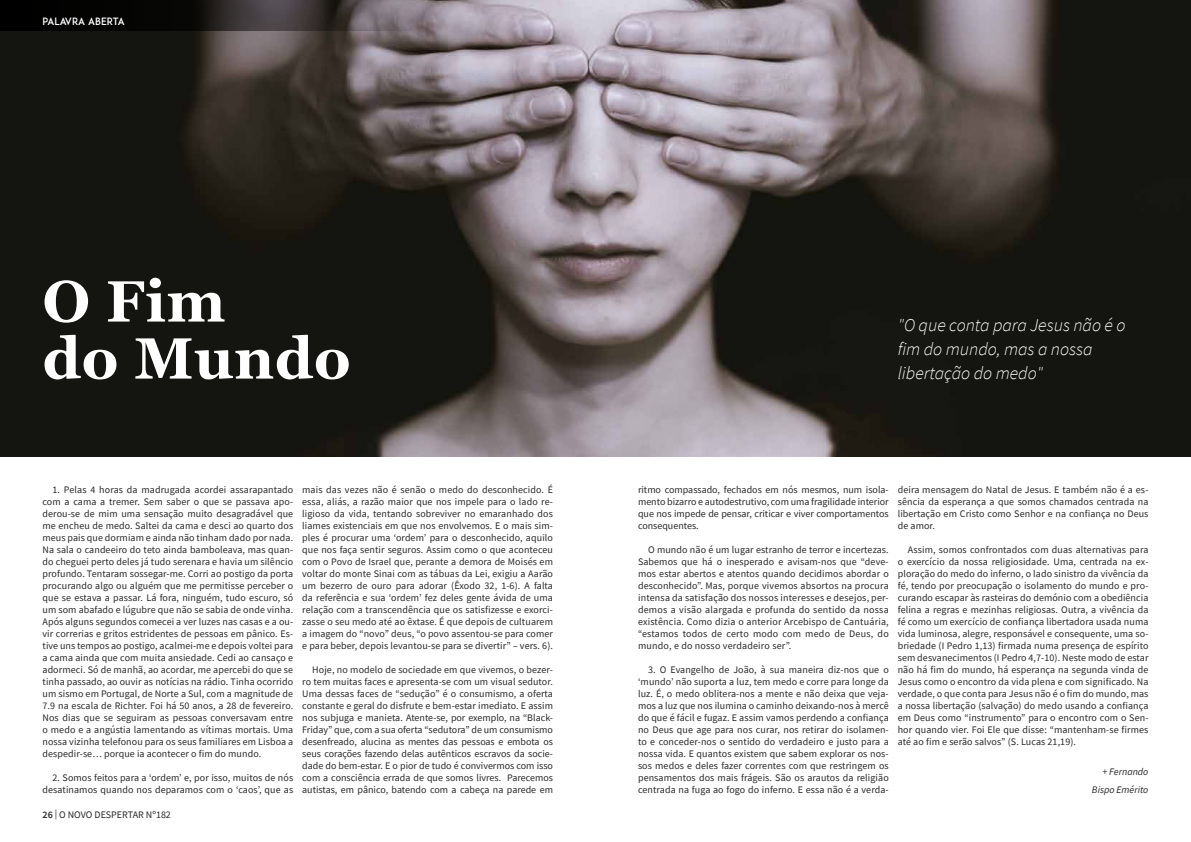
<style>
.page{position:relative;width:1191px;height:842px;background:#fff}
.page>*{position:absolute;margin:0;border:0;box-sizing:border-box;transform-origin:0 0}
.t1{font:700 58px/57px "Georgia";letter-spacing:.01em;color:#fff}
.t2{font:italic 300 18px/24px "Source Sans Pro";color:#fff}
.t3{font:10px/12px "Source Sans Pro";letter-spacing:.01em;color:#282829;text-align:justify}
.t4{font:italic 10px/18px "Source Sans Pro";color:#282829;text-align:right}
.t5{font:10px "ADAM.CGPRO";letter-spacing:-.01em;color:#fff}
.s1{font-weight:600}
</style>
<div class="page">
<img style="left:0;top:0;width:1191px;height:456px">
<svg style="left:0;top:0;width:423px;height:30px;background:#2b2728"></svg>
<p class="t5" style="left:42px;top:16px;width:84px">PALAVRA ABERTA</p>
<h1 class="t1" style="left:43px;top:273px;width:310px">O Fim<br>do Mundo</h1>
<p class="t3" style="left:43px;top:483px;width:252px;text-indent:10px">1. Pelas 4 horas da madrugada acordei assarapantado com a cama a tremer. Sem saber o que se passava apo&shy;derou-se de mim uma sensação muito desagradável que me encheu de medo. Saltei da cama e desci ao quarto dos meus pais que dormiam e ainda não tinham dado por nada.<br>Na sala o candeeiro do teto ainda bamboleava, mas quan&shy;do cheguei perto deles já tudo serenara e havia um silêncio profundo. Tentaram sossegar-me. Corri ao postigo da porta procurando algo ou alguém que me permitisse perceber o que se estava a passar. Lá fora, ninguém, tudo escuro, só um som abafado e lúgubre que não se sabia de onde vinha.<br>Após alguns segundos comecei a ver luzes nas casas e a ou&shy;vir correrias e gritos estridentes de pessoas em pânico. Es&shy;tive uns tempos ao postigo, acalmei-me e depois voltei para a cama ainda que com muita ansiedade. Cedi ao cansaço e adormeci. Só de manhã, ao acordar, me apercebi do que se tinha passado, ao ouvir as notícias na rádio. Tinha ocorrido um sismo em Portugal, de Norte a Sul, com a magnitude de 7.9 na escala de Richter. Foi há 50 anos, a 28 de fevereiro.<br>Nos dias que se seguiram as pessoas conversavam entre o medo e a angústia lamentando as vítimas mortais. Uma nossa vizinha telefonou para os seus familiares em Lisboa a despedir-se… porque ia acontecer o fim do mundo.</p>
<p class="t3" style="left:43px;top:771px;width:252px;text-align:right">2. Somos feitos para a ‘ordem’ e, por isso, muitos de nós desatinamos quando nos deparamos com o ‘caos’, que as</p>
<p class="t3" style="left:43px;top:809px;width:130px"><span class="s1">26</span> | O NOVO DESPERTAR Nº182</p>
<p class="t3" style="left:302px;top:483px;width:252px">mais das vezes não é senão o medo do desconhecido. É essa, aliás, a razão maior que nos impele para o lado re&shy;ligioso da vida, tentando sobreviver no emaranhado dos liames existenciais em que nos envolvemos. E o mais sim&shy;ples é procurar uma ‘ordem’ para o desconhecido, aquilo que nos faça sentir seguros. Assim como o que aconteceu com o Povo de Israel que, perante a demora de Moisés em voltar do monte Sinai com as tábuas da Lei, exigiu a Aarão um bezerro de ouro para adorar (Êxodo 32, 1-6). A falta da referência e sua ‘ordem’ fez deles gente ávida de uma relação com a transcendência que os satisfizesse e exorci&shy;zasse o seu medo até ao êxtase. É que depois de cultuarem a imagem do “novo” deus, “o povo assentou-se para comer e para beber, depois levantou-se para se divertir” – vers. 6).</p>
<p class="t3" style="left:302px;top:663px;width:252px;text-indent:10px">Hoje, no modelo de sociedade em que vivemos, o bezer&shy;ro tem muitas faces e apresenta-se com um visual sedutor.<br>Uma dessas faces de “sedução” é o consumismo, a oferta constante e geral do disfrute e bem-estar imediato. E assim nos subjuga e manieta. Atente-se, por exemplo, na “Black-Friday” que, com a sua oferta “sedutora” de um consumismo desenfreado, alucina as mentes das pessoas e embota os seus corações fazendo delas autênticos escravos da socie&shy;dade do bem-estar. E o pior de tudo é convivermos com isso com a consciência errada de que somos livres. Parecemos autistas, em pânico, batendo com a cabeça na parede em</p>
<h2 class="t2" style="left:897px;top:312px;width:229px">"O que conta para Jesus não é o fim do mundo, mas a nossa libertação do medo"</h2>
<p class="t3" style="left:638px;top:483px;width:252px">ritmo compassado, fechados em nós mesmos, num isola&shy;mento bizarro e autodestrutivo, com uma fragilidade interior que nos impede de pensar, criticar e viver comportamentos consequentes.</p>
<p class="t3" style="left:638px;top:543px;width:252px;text-indent:10px">O mundo não é um lugar estranho de terror e incertezas.<br>Sabemos que há o inesperado e avisam-nos que “deve&shy;mos estar abertos e atentos quando decidimos abordar o desconhecido”. Mas, porque vivemos absortos na procura intensa da satisfação dos nossos interesses e desejos, per&shy;demos a visão alargada e profunda do sentido da nossa existência. Como dizia o anterior Arcebispo de Cantuária, “estamos todos de certo modo com medo de Deus, do mundo, e do nosso verdadeiro ser”.</p>
<p class="t3" style="left:638px;top:663px;width:252px;text-indent:10px">3. O Evangelho de João, à sua maneira diz-nos que o ‘mundo’ não suporta a luz, tem medo e corre para longe da luz. É, o medo oblitera-nos a mente e não deixa que veja&shy;mos a luz que nos ilumina o caminho deixando-nos à mercê do que é fácil e fugaz. E assim vamos perdendo a confiança no Deus que age para nos curar, nos retirar do isolamen&shy;to e conceder-nos o sentido do verdadeiro e justo para a nossa vida. E quantos existem que sabem explorar os nos&shy;sos medos e deles fazer correntes com que restringem os pensamentos dos mais frágeis. São os arautos da religião centrada na fuga ao fogo do inferno. E essa não é a verda-</p>
<p class="t3" style="left:897px;top:483px;width:252px">deira mensagem do Natal de Jesus. E também não é a es&shy;sência da esperança a que somos chamados centrada na libertação em Cristo como Senhor e na confiança no Deus de amor.</p>
<p class="t3" style="left:897px;top:543px;width:252px;text-indent:10px">Assim, somos confrontados com duas alternativas para o exercício da nossa religiosidade. Uma, centrada na ex&shy;ploração do medo do inferno, o lado sinistro da vivência da fé, tendo por preocupação o isolamento do mundo e pro&shy;curando escapar às rasteiras do demónio com a obediência felina a regras e mezinhas religiosas. Outra, a vivência da fé como um exercício de confiança libertadora usada numa vida luminosa, alegre, responsável e consequente, uma so&shy;briedade (I Pedro 1,13) firmada numa presença de espírito sem desvanecimentos (I Pedro 4,7-10). Neste modo de estar não há fim do mundo, há esperança na segunda vinda de Jesus como o encontro da vida plena e com significado. Na verdade, o que conta para Jesus não é o fim do mundo, mas a nossa libertação (salvação) do medo usando a confiança em Deus como “instrumento” para o encontro com o Sen&shy;hor quando vier. Foi Ele que disse: “mantenham-se firmes até ao fim e serão salvos” (S. Lucas 21,19).</p>
<p class="t4" style="left:1091px;top:762px;width:58px">+ Fernando<br>Bispo Emérito</p>
</div>
